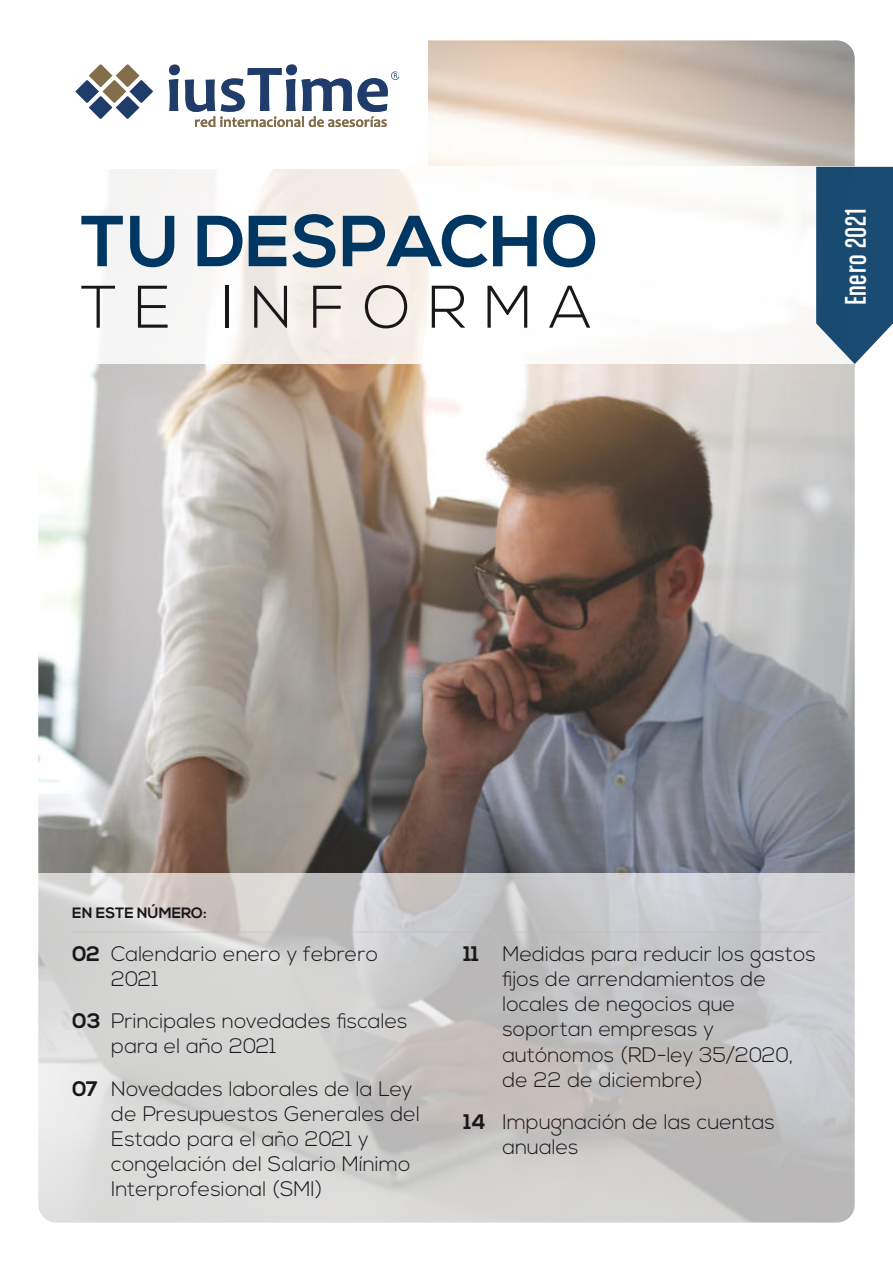
<style>
.page{position:relative;width:893px;height:1263px;background:#fff}
.page>*{position:absolute;margin:0;border:0;box-sizing:border-box;transform-origin:0 0}
.t1{font:700 72px "Nexa";color:#003762}
.t2{font:300 60px "Nexa";letter-spacing:.28em;color:#1a171b}
.t3{font:31.5px "Chalet Comprime Cologne Sixty";letter-spacing:.025em;color:#fff}
.t4{font:300 21px/25.2px "Nexa";color:#1a171b}
.t5{font:700 15px "Nexa";color:#1a171b}
.s1{font-weight:700}
</style>
<div class="page">
<img style="left:38px;top:40px;width:817px;height:1182px;border-radius:18px">
<div style="left:0;top:167px;width:893px;height:197px;background:#fff;opacity:.85"></div>
<div style="left:38px;top:873px;width:817px;height:353px;background:#fff;opacity:.67"></div>
<svg style="left:72px;top:931px;width:749px;height:2px"></svg>
<div style="left:0;top:0;width:428px;height:167px;background:#fff"></div>
<svg style="left:75px;top:64px;width:78px;height:55px"></svg>
<svg style="left:169px;top:64px;width:230px;height:63px"></svg>
<svg style="left:816px;top:167px;width:77px;height:197px;background:#305c7f"></svg>
<h1 class="t1" style="left:81px;top:212px;width:519px">TU DESPACHO</h1>
<h2 class="t2" style="left:81px;top:283px;width:512px">TE INFORMA</h2>
<h3 class="t3" style="left:844px;top:305px;width:99px;rotate:-90deg">Enero 2021</h3>
<p class="t5" style="left:72px;top:907px;width:136px">EN ESTE NÚMERO:</p>
<p class="t4" style="left:111px;top:943px;width:268px;text-indent:-39px"><span class="s1">02</span> Calendario enero y febrero<br>2021</p>
<p class="t4" style="left:111px;top:1010px;width:298px;text-indent:-39px"><span class="s1">03</span> Principales novedades fiscales para el año 2021</p>
<p class="t4" style="left:111px;top:1078px;width:310px;text-indent:-39px"><span class="s1">07</span> Novedades laborales de la Ley de Presupuestos Generales del<br>Estado para el año 2021 y congelación del Salario Mínimo<br>Interprofesional (SMI)</p>
<p class="t4" style="left:502px;top:943px;width:315px;text-indent:-39px"><span class="s1">11</span> Medidas para reducir los gastos fijos de arrendamientos de locales de negocios que soportan empresas y autónomos (RD-ley 35/2020, de 22 de diciembre)</p>
<p class="t4" style="left:502px;top:1111px;width:274px;text-indent:-39px"><span class="s1">14</span> Impugnación de las cuentas anuales</p>
</div>
